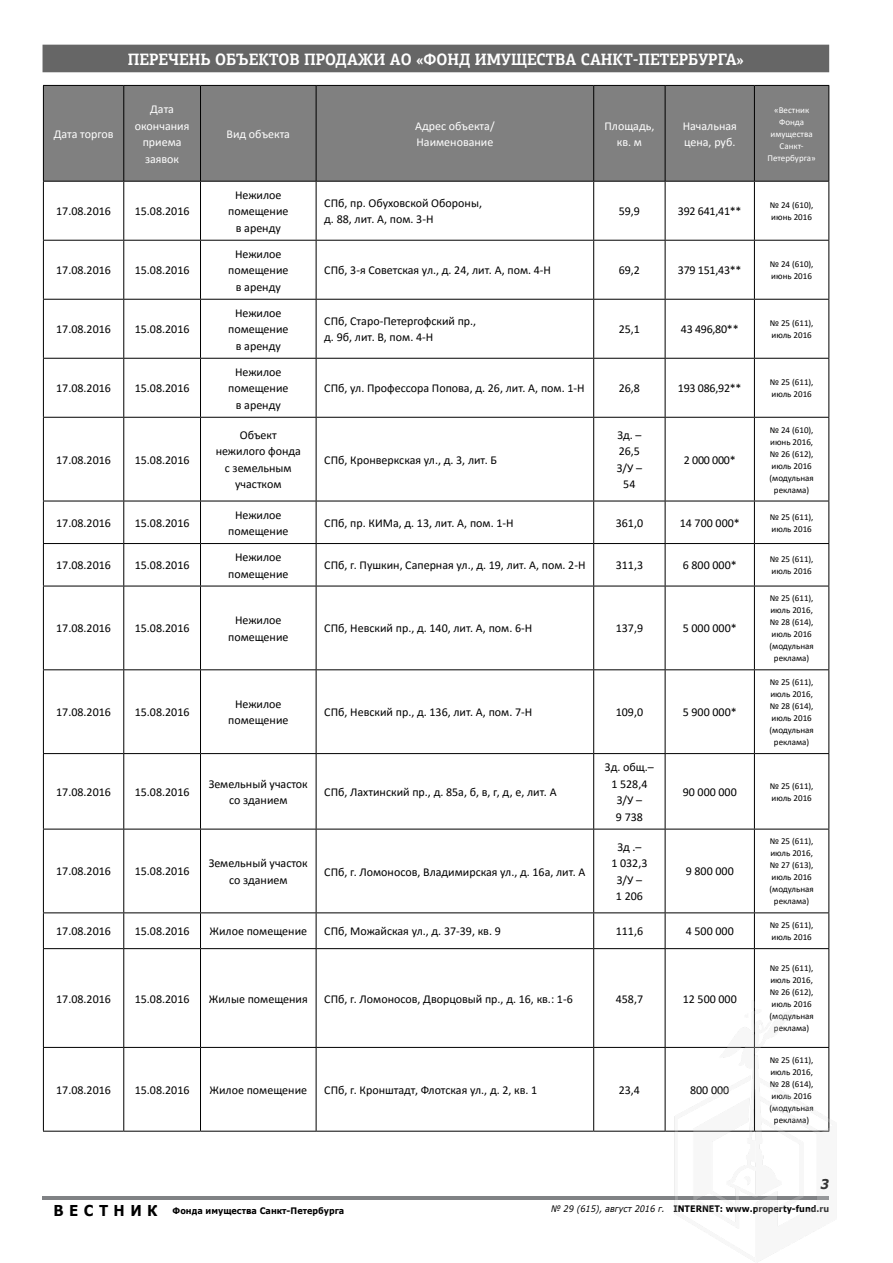
<style>
.page{position:relative;width:893px;height:1263px;background:#fff}
.page>*{position:absolute;margin:0;border:0;box-sizing:border-box;transform-origin:0 0}
.t1{font:700 16.5px "PF Agora Slab Pro";color:#fff;scale:.9 1}
.t2{font:italic 700 13.5px "Verdana";color:#000;scale:.9 1}
.t3{font:12px/16.5px "Calibri";color:#000;text-align:center}
.t4{font:12px/16.5px "Calibri";color:#fff;text-align:center}
.t5{font:9px/12px "Calibri";color:#000}
.t6{font:700 9px "Verdana";color:#000;scale:.9 1}
.t7{font:9px/12px "Calibri";color:#fff;text-align:center}
.s1{font-size:15px}
.s2{font-weight:400;font-style:italic}
</style>
<div class="page">
<hr style="left:43px;top:85px;width:81px;height:1px;background:#000">
<hr style="left:43px;top:86px;width:1px;height:95px;background:#000">
<hr style="left:43px;top:181px;width:81px;height:1px;background:#000">
<hr style="left:43px;top:182px;width:1px;height:58px;background:#000">
<hr style="left:43px;top:240px;width:81px;height:1px;background:#000">
<hr style="left:43px;top:241px;width:1px;height:58px;background:#000">
<hr style="left:43px;top:299px;width:81px;height:1px;background:#000">
<hr style="left:43px;top:300px;width:1px;height:58px;background:#000">
<hr style="left:43px;top:358px;width:81px;height:1px;background:#000">
<hr style="left:43px;top:359px;width:1px;height:58px;background:#000">
<hr style="left:43px;top:417px;width:81px;height:1px;background:#000">
<hr style="left:43px;top:418px;width:1px;height:83px;background:#000">
<hr style="left:43px;top:501px;width:81px;height:1px;background:#000">
<hr style="left:43px;top:501px;width:1px;height:42px;background:#000">
<hr style="left:43px;top:543px;width:81px;height:1px;background:#000">
<hr style="left:43px;top:544px;width:1px;height:42px;background:#000">
<hr style="left:43px;top:586px;width:81px;height:1px;background:#000">
<hr style="left:43px;top:586px;width:1px;height:83px;background:#000">
<hr style="left:43px;top:669px;width:81px;height:1px;background:#000">
<hr style="left:43px;top:670px;width:1px;height:83px;background:#000">
<hr style="left:43px;top:753px;width:81px;height:1px;background:#000">
<hr style="left:43px;top:754px;width:1px;height:75px;background:#000">
<hr style="left:43px;top:829px;width:81px;height:1px;background:#000">
<hr style="left:43px;top:829px;width:1px;height:83px;background:#000">
<hr style="left:43px;top:912px;width:81px;height:1px;background:#000">
<hr style="left:43px;top:913px;width:1px;height:35px;background:#000">
<hr style="left:43px;top:948px;width:81px;height:1px;background:#000">
<hr style="left:43px;top:949px;width:1px;height:98px;background:#000">
<hr style="left:43px;top:1047px;width:81px;height:1px;background:#000">
<hr style="left:43px;top:1048px;width:1px;height:83px;background:#000">
<hr style="left:43px;top:1131px;width:81px;height:1px;background:#000">
<img style="left:56px;top:44px;width:774px;height:1218px">
<p class="t4" style="left:54px;top:125px;width:61px">Дата торгов</p>
<h1 class="t1" style="left:128px;top:49px;width:686px">перечень объектов продажи АО «Фонд имущества Санкт-Петербурга»</h1>
<p class="t4" style="left:135px;top:100px;width:56px">Дата окончания приема заявок</p>
<p class="t4" style="left:227px;top:125px;width:65px">Вид объекта</p>
<p class="t4" style="left:415px;top:117px;width:81px;text-align:left">Адрес объекта/<br>Наименование</p>
<p class="t4" style="left:604px;top:117px;width:51px">Площадь, кв. м</p>
<p class="t4" style="left:683px;top:117px;width:56px;text-align:left">Начальная цена, руб.</p>
<p class="t7" style="left:767px;top:103px;width:50px">«Вестник<br>Фонда имущества<br>Санкт-<br>Петербурга»</p>
<p class="t3" style="left:56px;top:203px;width:56px">17.08.2016</p>
<p class="t3" style="left:135px;top:203px;width:56px">15.08.2016</p>
<p class="t3" style="left:56px;top:262px;width:56px">17.08.2016</p>
<p class="t3" style="left:135px;top:262px;width:56px">15.08.2016</p>
<p class="t3" style="left:56px;top:321px;width:56px">17.08.2016</p>
<p class="t3" style="left:135px;top:321px;width:56px">15.08.2016</p>
<p class="t3" style="left:56px;top:380px;width:56px">17.08.2016</p>
<p class="t3" style="left:135px;top:380px;width:56px">15.08.2016</p>
<p class="t3" style="left:56px;top:451px;width:56px">17.08.2016</p>
<p class="t3" style="left:135px;top:451px;width:56px">15.08.2016</p>
<p class="t3" style="left:228px;top:186px;width:62px">Нежилое помещение в аренду</p>
<p class="t3" style="left:324px;top:194px;width:159px;text-align:left">СПб, пр. Обуховской Обороны, д. 88, лит. А, пом. 3-Н</p>
<p class="t3" style="left:619px;top:203px;width:23px">59,9</p>
<p class="t3" style="left:678px;top:203px;width:65px">392 641,41**</p>
<p class="t5" style="left:770px;top:199px;width:45px">№ 24 (610), июнь 2016</p>
<p class="t3" style="left:228px;top:245px;width:62px">Нежилое помещение в аренду</p>
<p class="t3" style="left:324px;top:262px;width:228px">СПб, 3-я Советская ул., д. 24, лит. А, пом. 4-Н</p>
<p class="t3" style="left:619px;top:262px;width:23px">69,2</p>
<p class="t3" style="left:678px;top:262px;width:65px">379 151,43**</p>
<p class="t5" style="left:770px;top:258px;width:45px">№ 24 (610), июнь 2016</p>
<p class="t3" style="left:228px;top:304px;width:62px">Нежилое помещение в аренду</p>
<p class="t3" style="left:324px;top:312px;width:153px;text-align:left">СПб, Старо-Петергофский пр., д. 9б, лит. В, пом. 4-Н</p>
<p class="t3" style="left:619px;top:321px;width:23px">25,1</p>
<p class="t3" style="left:681px;top:321px;width:59px">43 496,80**</p>
<p class="t5" style="left:770px;top:317px;width:45px">№ 25 (611), июль 2016</p>
<p class="t3" style="left:228px;top:363px;width:62px">Нежилое помещение в аренду</p>
<p class="t3" style="left:216px;top:426px;width:87px">Объект нежилого фонда с земельным участком</p>
<p class="t3" style="left:324px;top:380px;width:262px">СПб, ул. Профессора Попова, д. 26, лит. А, пом. 1-Н</p>
<p class="t3" style="left:619px;top:380px;width:23px">26,8</p>
<p class="t3" style="left:678px;top:380px;width:65px">193 086,92**</p>
<p class="t5" style="left:770px;top:376px;width:45px">№ 25 (611), июль 2016</p>
<p class="t3" style="left:324px;top:451px;width:174px">СПб, Кронверкская ул., д. 3, лит. Б</p>
<p class="t3" style="left:617px;top:426px;width:27px">Зд. –<br>26,5<br>З/У –<br>54</p>
<p class="t3" style="left:684px;top:451px;width:53px">2 000 000*</p>
<p class="t5" style="left:769px;top:423px;width:46px;text-align:center">№ 24 (610), июнь 2016, № 26 (612), июль 2016 (модульная реклама)</p>
<p class="t3" style="left:56px;top:514px;width:56px">17.08.2016</p>
<p class="t3" style="left:135px;top:514px;width:56px">15.08.2016</p>
<p class="t3" style="left:228px;top:506px;width:62px">Нежилое помещение</p>
<p class="t3" style="left:324px;top:514px;width:191px">СПб, пр. КИМа, д. 13, лит. А, пом. 1-Н</p>
<p class="t3" style="left:616px;top:514px;width:29px">361,0</p>
<p class="t3" style="left:680px;top:514px;width:62px">14 700 000*</p>
<p class="t5" style="left:770px;top:510px;width:45px">№ 25 (611), июль 2016</p>
<p class="t3" style="left:56px;top:557px;width:56px">17.08.2016</p>
<p class="t3" style="left:135px;top:557px;width:56px">15.08.2016</p>
<p class="t3" style="left:228px;top:548px;width:62px">Нежилое помещение</p>
<p class="t3" style="left:324px;top:557px;width:263px">СПб, г. Пушкин, Саперная ул., д. 19, лит. А, пом. 2-Н</p>
<p class="t3" style="left:616px;top:557px;width:29px">311,3</p>
<p class="t3" style="left:683px;top:557px;width:55px">6 800 000*</p>
<p class="t5" style="left:770px;top:553px;width:45px">№ 25 (611), июль 2016</p>
<p class="t3" style="left:56px;top:620px;width:56px">17.08.2016</p>
<p class="t3" style="left:135px;top:620px;width:56px">15.08.2016</p>
<p class="t3" style="left:228px;top:612px;width:62px">Нежилое помещение</p>
<p class="t3" style="left:324px;top:620px;width:210px">СПб, Невский пр., д. 140, лит. А, пом. 6-Н</p>
<p class="t3" style="left:616px;top:620px;width:29px">137,9</p>
<p class="t3" style="left:683px;top:620px;width:55px">5 000 000*</p>
<p class="t3" style="left:56px;top:704px;width:56px">17.08.2016</p>
<p class="t3" style="left:135px;top:704px;width:56px">15.08.2016</p>
<p class="t3" style="left:228px;top:695px;width:62px">Нежилое помещение</p>
<p class="t3" style="left:324px;top:704px;width:210px">СПб, Невский пр., д. 136, лит. А, пом. 7-Н</p>
<p class="t3" style="left:616px;top:704px;width:29px">109,0</p>
<p class="t3" style="left:683px;top:704px;width:55px">5 900 000*</p>
<p class="t5" style="left:769px;top:592px;width:46px;text-align:center">№ 25 (611), июль 2016, № 28 (614), июль 2016 (модульная реклама)</p>
<p class="t5" style="left:769px;top:676px;width:46px;text-align:center">№ 25 (611), июль 2016, № 28 (614), июль 2016 (модульная реклама)</p>
<p class="t3" style="left:56px;top:783px;width:56px">17.08.2016</p>
<p class="t3" style="left:135px;top:783px;width:56px">15.08.2016</p>
<p class="t3" style="left:209px;top:775px;width:101px">Земельный участок со зданием</p>
<p class="t3" style="left:324px;top:783px;width:234px">СПб, Лахтинский пр., д. 85а, б, в, г, д, е, лит. А</p>
<p class="t3" style="left:56px;top:863px;width:56px">17.08.2016</p>
<p class="t3" style="left:135px;top:863px;width:56px">15.08.2016</p>
<p class="t3" style="left:209px;top:855px;width:101px">Земельный участок со зданием</p>
<p class="t3" style="left:324px;top:863px;width:263px">СПб, г. Ломоносов, Владимирская ул., д. 16а, лит. А</p>
<p class="t3" style="left:605px;top:758px;width:50px">Зд. общ.–<br>1 528,4<br>З/У –<br>9 738</p>
<p class="t3" style="left:611px;top:838px;width:38px">Зд .–<br>1 032,3<br>З/У –<br>1 206</p>
<p class="t3" style="left:683px;top:783px;width:56px">90 000 000</p>
<p class="t5" style="left:770px;top:779px;width:45px">№ 25 (611), июль 2016</p>
<p class="t3" style="left:686px;top:863px;width:50px">9 800 000</p>
<p class="t5" style="left:769px;top:835px;width:46px;text-align:center">№ 25 (611), июль 2016, № 27 (613), июль 2016 (модульная реклама)</p>
<p class="t3" style="left:56px;top:923px;width:56px">17.08.2016</p>
<p class="t3" style="left:135px;top:923px;width:56px">15.08.2016</p>
<p class="t3" style="left:209px;top:923px;width:99px">Жилое помещение</p>
<p class="t3" style="left:324px;top:923px;width:178px">СПб, Можайская ул., д. 37-39, кв. 9</p>
<p class="t3" style="left:616px;top:923px;width:29px">111,6</p>
<p class="t3" style="left:686px;top:923px;width:50px">4 500 000</p>
<p class="t5" style="left:770px;top:919px;width:45px">№ 25 (611), июль 2016</p>
<p class="t3" style="left:56px;top:990px;width:56px">17.08.2016</p>
<p class="t3" style="left:135px;top:990px;width:56px">15.08.2016</p>
<p class="t3" style="left:209px;top:990px;width:101px">Жилые помещения</p>
<p class="t3" style="left:324px;top:990px;width:250px">СПб, г. Ломоносов, Дворцовый пр., д. 16, кв.: 1-6</p>
<p class="t3" style="left:616px;top:990px;width:29px">458,7</p>
<p class="t3" style="left:683px;top:990px;width:56px">12 500 000</p>
<p class="t3" style="left:56px;top:1081px;width:56px">17.08.2016</p>
<p class="t3" style="left:135px;top:1081px;width:56px">15.08.2016</p>
<p class="t3" style="left:209px;top:1081px;width:99px">Жилое помещение</p>
<p class="t3" style="left:324px;top:1081px;width:215px">СПб, г. Кронштадт, Флотская ул., д. 2, кв. 1</p>
<p class="t3" style="left:619px;top:1081px;width:23px">23,4</p>
<p class="t3" style="left:690px;top:1081px;width:41px">800 000</p>
<p class="t5" style="left:769px;top:962px;width:46px;text-align:center">№ 25 (611), июль 2016, № 26 (612), июль 2016 (модульная реклама)</p>
<p class="t5" style="left:769px;top:1053px;width:46px;text-align:center">№ 25 (611), июль 2016, № 28 (614), июль 2016 (модульная реклама)</p>
<p class="t2" style="left:820px;top:1174px;width:11px">3</p>
<p class="t6" style="left:54px;top:1204px;width:325px"><span class="s1">В Е С Т Н И К</span> Фонда имущества Санкт-Петербурга</p>
<p class="t6" style="left:551px;top:1202px;width:310px"><span class="s2">№ 29 (615), август 2016 г.</span> INTERNET: www.property-fund.ru</p>
</div>
